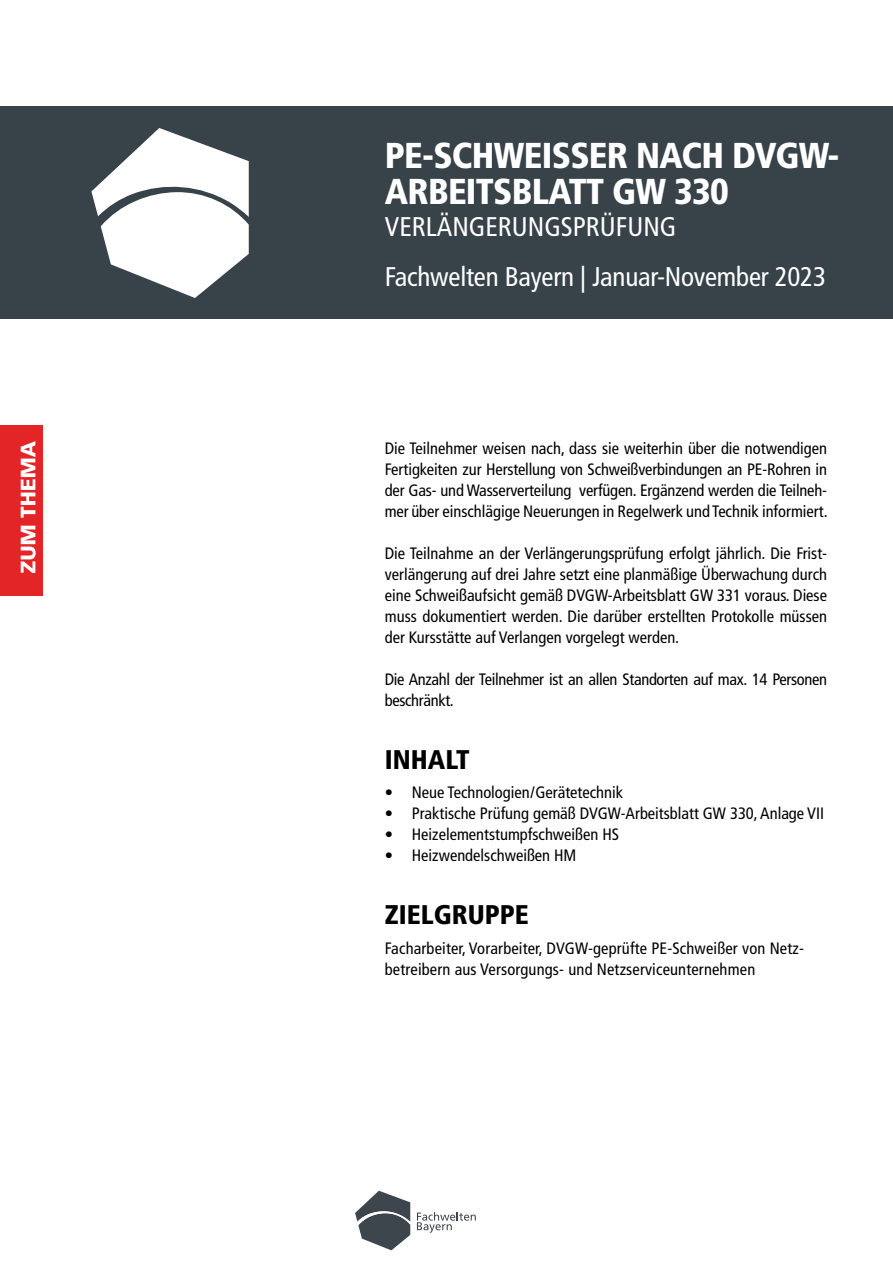
<style>
.page{position:relative;width:893px;height:1263px;background:#fff}
.page>*{position:absolute;margin:0;border:0;box-sizing:border-box;transform-origin:0 0}
.t1{font:900 condensed 36px/36px "Frutiger";letter-spacing:-.02em;color:#fff}
.t2{font:condensed 27px "Frutiger";letter-spacing:-.01em;color:#fff}
.t3{font:900 condensed 27px "Frutiger";color:#000}
.t4{font:condensed 16.5px/21px "Frutiger";color:#000;text-align:justify}
.t5{font:condensed 16.5px/21px "Frutiger";letter-spacing:-.02em;color:#000}
</style>
<div class="page">
<div style="left:0;top:425px;width:43px;height:170px;background:#e42528"></div>
<svg style="left:21px;top:441px;width:15px;height:132px"></svg>
<div style="left:0;top:106px;width:893px;height:213px;background:#384249"></div>
<svg style="left:417px;top:1212px;width:59px;height:21px"></svg>
<svg style="left:355px;top:1191px;width:55px;height:59px"></svg>
<svg style="left:91px;top:128px;width:158px;height:170px"></svg>
<h1 class="t1" style="left:385px;top:138px;width:456px">PE-SCHWEISSER NACH DVGW-<br>ARBEITSBLATT GW 330</h1>
<h2 class="t2" style="left:385px;top:211px;width:293px">VERLÄNGERUNGSPRÜFUNG</h2>
<h2 class="t2" style="left:385px;top:260px;width:443px">Fachwelten Bayern | Januar-November 2023</h2>
<p class="t4" style="left:385px;top:437px;width:444px">Die Teilnehmer weisen nach, dass sie weiterhin über die notwendigen Fertigkeiten zur Herstellung von Schweißverbindungen an PE-Rohren in der Gas- und Wasserverteilung verfügen. Ergänzend werden die Teilneh&shy;mer über einschlägige Neuerungen in Regelwerk und Technik informiert.</p>
<p class="t4" style="left:385px;top:542px;width:444px">Die Teilnahme an der Verlängerungsprüfung erfolgt jährlich. Die Frist&shy;verlängerung auf drei Jahre setzt eine planmäßige Überwachung durch eine Schweißaufsicht gemäß DVGW-Arbeitsblatt GW 331 voraus. Diese muss dokumentiert werden. Die darüber erstellten Protokolle müssen der Kursstätte auf Verlangen vorgelegt werden.</p>
<p class="t5" style="left:385px;top:668px;width:444px">Die Anzahl der Teilnehmer ist an allen Standorten auf max. 14 Personen beschränkt.</p>
<h2 class="t3" style="left:385px;top:743px;width:86px">INHALT</h2>
<p class="t4" style="left:385px;top:782px;width:240px">• Neue Technologien/Gerätetechnik</p>
<p class="t4" style="left:385px;top:803px;width:441px">• Praktische Prüfung gemäß DVGW-Arbeitsblatt GW 330, Anlage VII</p>
<p class="t4" style="left:385px;top:824px;width:236px">• Heizelementstumpfschweißen HS</p>
<p class="t4" style="left:385px;top:845px;width:193px">• Heizwendelschweißen HM</p>
<h2 class="t3" style="left:385px;top:898px;width:146px">ZIELGRUPPE</h2>
<p class="t4" style="left:385px;top:937px;width:421px">Facharbeiter, Vorarbeiter, DVGW-geprüfte PE-Schweißer von Netz&shy;betreibern aus Versorgungs- und Netzserviceunternehmen</p>
</div>
